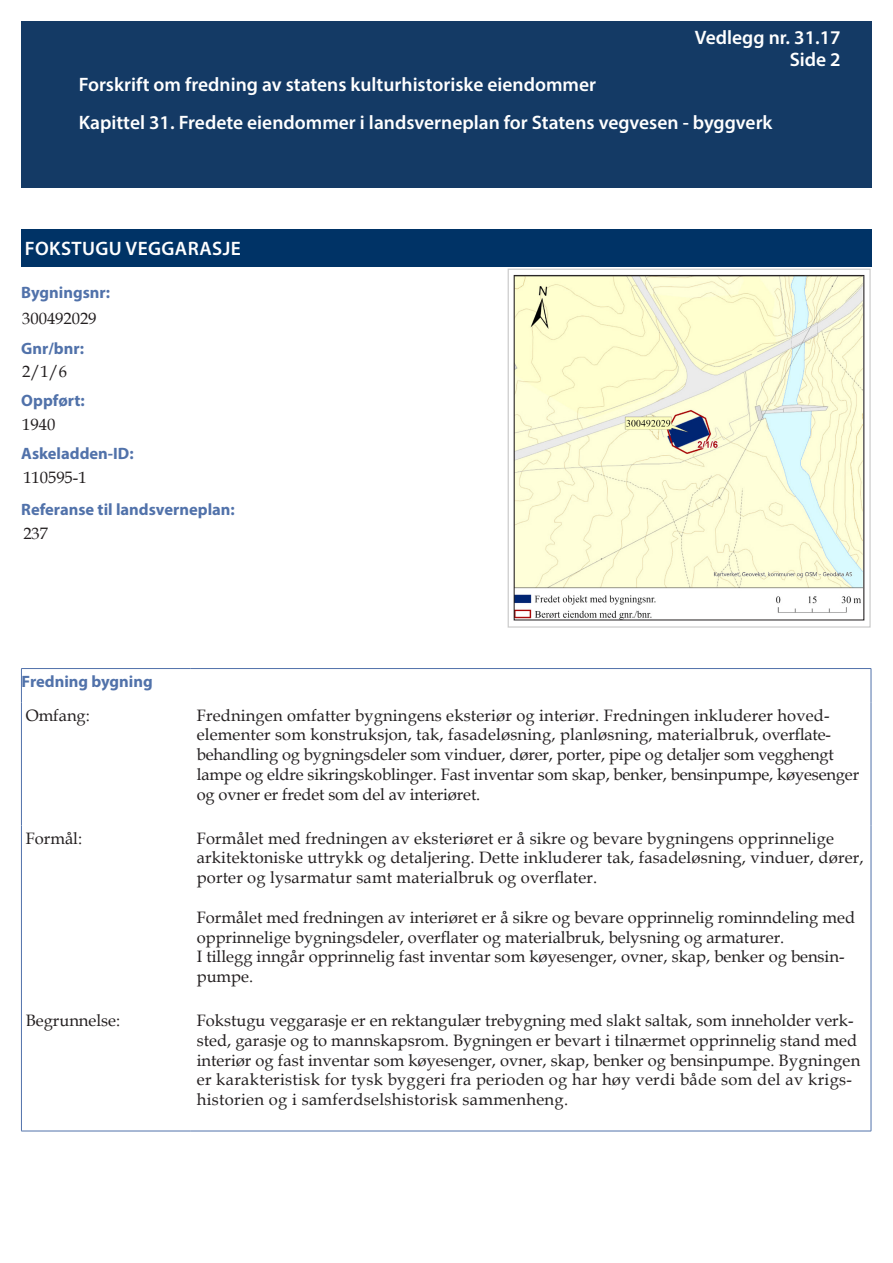
<style>
.page{position:relative;width:893px;height:1263px;background:#fff}
.page>*{position:absolute;margin:0;border:0;box-sizing:border-box;transform-origin:0 0}
.Overskrift_1_MyrPro{font:600 19.5px "Myriad Pro";color:#fff}
.Overskrift_1_MyrPro-2{font:600 19.5px "Myriad Pro";letter-spacing:.02em;color:#fff}
.Tekst_-_data_11{font:16.5px/19.8px "Book Antiqua";color:#231f20}
.Tekst_-_data_11-2{font:16.5px/19.8px "Book Antiqua";letter-spacing:.02em;color:#231f20}
.Overskrift_2_MyrPro{font:700 16.5px "Myriad Pro";color:#5172aa}
.Tekst_-_data_10{font:16.5px "Book Antiqua";color:#231f20}
</style>
<div class="page">
<div style="left:21px;top:21px;width:851px;height:167px;background:#143a65"></div>
<div style="left:21px;top:230px;width:851px;height:37px;background:#036"></div>
<hr style="left:21px;top:668px;width:170px;height:1px;background:#5172aa">
<hr style="left:21px;top:669px;width:1px;height:33px;background:#5172aa">
<hr style="left:191px;top:668px;width:680px;height:1px;background:#5172aa">
<hr style="left:871px;top:669px;width:1px;height:33px;background:#5172aa">
<hr style="left:21px;top:702px;width:1px;height:123px;background:#5172aa">
<hr style="left:871px;top:702px;width:1px;height:123px;background:#5172aa">
<hr style="left:21px;top:825px;width:1px;height:183px;background:#5172aa">
<hr style="left:871px;top:825px;width:1px;height:183px;background:#5172aa">
<hr style="left:21px;top:1008px;width:1px;height:123px;background:#5172aa">
<hr style="left:871px;top:1008px;width:1px;height:123px;background:#5172aa">
<hr style="left:21px;top:1131px;width:170px;height:1px;background:#5172aa">
<hr style="left:191px;top:1131px;width:680px;height:1px;background:#5172aa">
<div style="left:508px;top:269px;width:363px;height:359px;border:1px solid #ccc"></div>
<img style="left:516px;top:277px;width:346px;height:341px">
<div style="left:514px;top:275px;width:350px;height:345px;border:1px solid #231f20"></div>
<p class="Overskrift_1_MyrPro" style="left:695px;top:25px;width:147px">Vedlegg nr. 31.17</p>
<p class="Overskrift_1_MyrPro" style="left:79px;top:72px;width:519px">Forskrift om fredning av statens kulturhistoriske eiendommer</p>
<p class="Overskrift_1_MyrPro" style="left:79px;top:110px;width:695px">Kapittel 31. Fredete eiendommer i landsverneplan for Statens vegvesen - byggverk</p>
<p class="Overskrift_1_MyrPro" style="left:790px;top:47px;width:52px">Side 2</p>
<p class="Overskrift_1_MyrPro-2" style="left:25px;top:236px;width:217px">FOKSTUGU VEGGARASJE</p>
<p class="Overskrift_2_MyrPro" style="left:21px;top:282px;width:90px">Bygningsnr:</p>
<p class="Tekst_-_data_10" style="left:22px;top:307px;width:76px">300492029</p>
<p class="Overskrift_2_MyrPro" style="left:21px;top:338px;width:64px">Gnr/bnr:</p>
<p class="Tekst_-_data_11" style="left:22px;top:361px;width:46px">2/1/6</p>
<p class="Overskrift_2_MyrPro" style="left:21px;top:390px;width:65px">Oppført:</p>
<p class="Tekst_-_data_10" style="left:22px;top:413px;width:35px">1940</p>
<p class="Overskrift_2_MyrPro" style="left:21px;top:442px;width:114px">Askeladden-ID:</p>
<p class="Tekst_-_data_11" style="left:23px;top:467px;width:65px">110595-1</p>
<p class="Overskrift_2_MyrPro" style="left:21px;top:498px;width:215px">Referanse til landsverneplan:</p>
<p class="Tekst_-_data_11" style="left:23px;top:523px;width:26px">237</p>
<p class="Overskrift_2_MyrPro" style="left:22px;top:671px;width:133px">Fredning bygning</p>
<p class="Tekst_-_data_11" style="left:26px;top:705px;width:66px">Omfang:</p>
<p class="Tekst_-_data_11" style="left:197px;top:705px;width:634px">Fredningen omfatter bygningens eksteriør og interiør. Fredningen inkluderer hoved-</p>
<p class="Tekst_-_data_11" style="left:197px;top:724px;width:664px">elementer som konstruksjon, tak, fasadeløsning, planløsning, materialbruk, overflate&shy;behandling og bygningsdeler som vinduer, dører, porter, pipe og detaljer som vegghengt lampe og eldre sikringskoblinger. Fast inventar som skap, benker, bensinpumpe, køyesenger og ovner er fredet som del av interiøret.</p>
<p class="Tekst_-_data_11" style="left:26px;top:828px;width:58px">Formål:</p>
<p class="Tekst_-_data_11" style="left:197px;top:828px;width:668px">Formålet med fredningen av eksteriøret er å sikre og bevare bygningens opprinnelige arkitektoniske uttrykk og detaljering. Dette inkluderer tak, fasadeløsning, vinduer, dører, porter og lysarmatur samt materialbruk og overflater.</p>
<p class="Tekst_-_data_11" style="left:197px;top:907px;width:660px">Formålet med fredningen av interiøret er å sikre og bevare opprinnelig rominndeling med</p>
<p class="Tekst_-_data_11" style="left:197px;top:927px;width:589px">opprinnelige bygningsdeler, overflater og materialbruk, belysning og armaturer.</p>
<p class="Tekst_-_data_11" style="left:197px;top:946px;width:649px">I tillegg inngår opprinnelig fast inventar som køyesenger, ovner, skap, benker og bensin&shy;pumpe.</p>
<p class="Tekst_-_data_11" style="left:26px;top:1010px;width:96px">Begrunnelse:</p>
<p class="Tekst_-_data_11" style="left:197px;top:1010px;width:662px">Fokstugu veggarasje er en rektangulær trebygning med slakt saltak, som inneholder verk&shy;sted, garasje og to mannskapsrom. Bygningen er bevart i tilnærmet opprinnelig stand med</p>
<p class="Tekst_-_data_11-2" style="left:197px;top:1050px;width:665px">interiør og fast inventar som køyesenger, ovner, skap, benker og bensinpumpe. Bygningen er karakteristisk for tysk byggeri fra perioden og har høy verdi både som del av krigs&shy;historien og i samferdselshistorisk sammenheng.</p>
</div>
